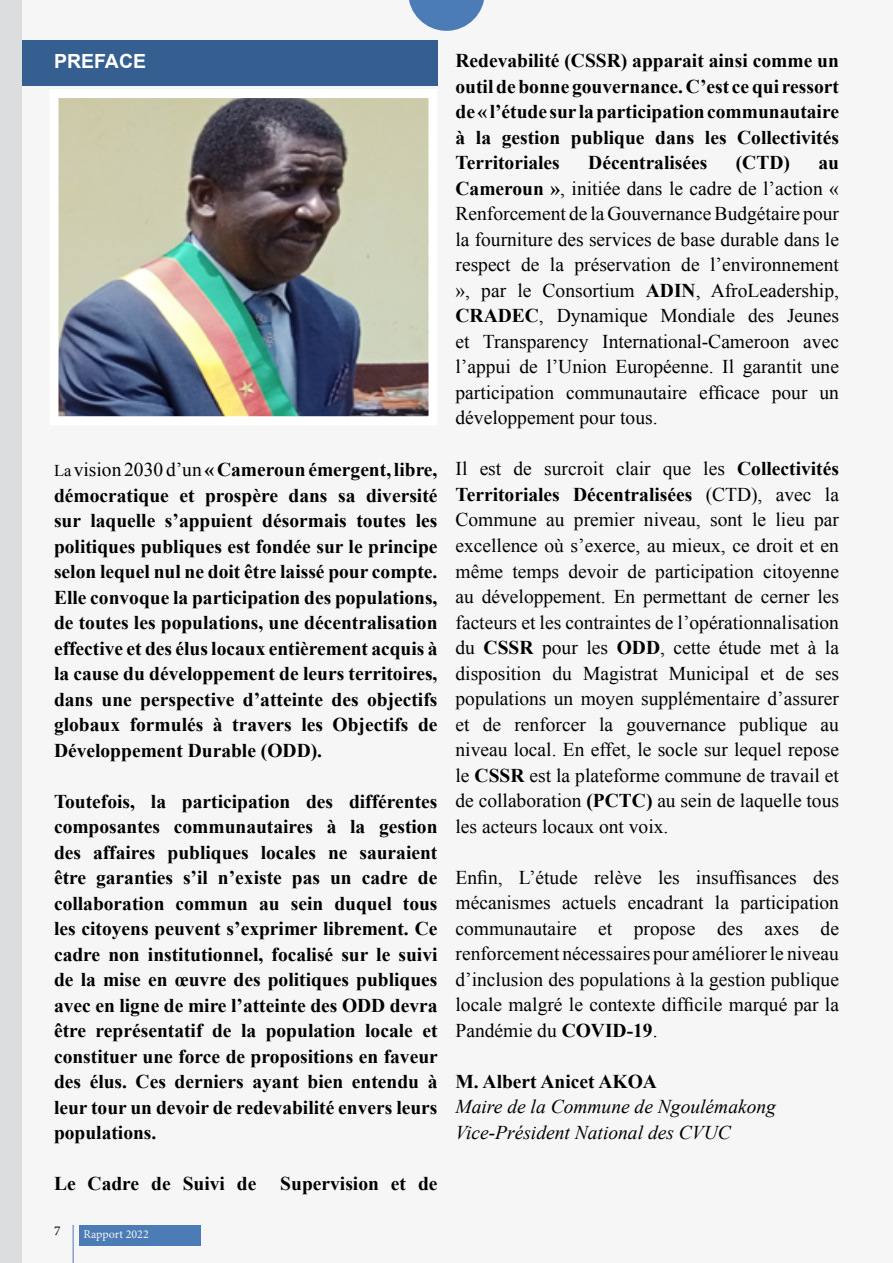
<style>
.page{position:relative;width:893px;height:1263px;background:#fff}
.page>*{position:absolute;margin:0;border:0;box-sizing:border-box;transform-origin:0 0}
.t1{font:700 19.5px/25.5px "Times New Roman";color:#000;text-align:justify}
.t2{font:19.5px/25.5px "Times New Roman";color:#000;text-align:justify}
.t3{font:italic 19.5px/25.5px "Times New Roman";color:#000}
.t4{font:700 19.5px "Arial";color:#fff}
.t5{font:13.5px "Minion Pro";color:#000}
.t6{font:12px "Minion Pro";color:#fff}
.s1{font-weight:400;font-size:16.5px}
.s2{font-weight:400}
.s3{font-weight:700}
</style>
<div class="page">
<div style="left:0;top:0;width:22px;height:1263px;background:#dcddde"></div>
<div style="left:22px;top:0;width:871px;height:1263px;background:#f6f6f6"></div>
<div style="left:22px;top:41px;width:415px;height:45px;background:#365f91"></div>
<img style="left:60px;top:99px;width:367px;height:316px">
<div style="left:50px;top:89px;width:387px;height:336px;border:9px solid #fff"></div>
<p class="t4" style="left:54px;top:48px;width:91px">PREFACE</p>
<p class="t1" style="left:54px;top:456px;width:385px"><span class="s1">La</span> <span class="s2">vision 2030 d’un</span> « Cameroun émergent, libre, démocratique et prospère dans sa diversité sur laquelle s’appuient désormais toutes les politiques publiques est fondée sur le principe selon lequel nul ne doit être laissé pour compte.<br>Elle convoque la participation des populations, de toutes les populations, une décentralisation effective et des élus locaux entièrement acquis à la cause du développement de leurs territoires, dans une perspective d’atteinte des objectifs globaux formulés à travers les Objectifs de Développement Durable (ODD).</p>
<p class="t1" style="left:54px;top:788px;width:385px">Toutefois, la participation des différentes composantes communautaires à la gestion des affaires publiques locales ne sauraient être garanties s’il n’existe pas un cadre de collaboration commun au sein duquel tous les citoyens peuvent s’exprimer librement. Ce cadre non institutionnel, focalisé sur le suivi de la mise en œuvre des politiques publiques avec en ligne de mire l’atteinte des ODD devra être représentatif de la population locale et constituer une force de propositions en faveur des élus. Ces derniers ayant bien entendu à leur tour un devoir de redevabilité envers leurs populations.</p>
<p class="t1" style="left:54px;top:1171px;width:385px">Le Cadre de Suivi de Supervision et de</p>
<p class="t5" style="left:54px;top:1221px;width:8px">7</p>
<p class="t6" style="left:84px;top:1226px;width:67px">Rapport 2022</p>
<p class="t1" style="left:455px;top:48px;width:385px">Redevabilité (CSSR) apparait ainsi comme un outil de bonne gouvernance. C’est ce qui ressort de « l’étude sur la participation communautaire à la gestion publique dans les Collectivités Territoriales</p>
<p class="t1" style="left:588px;top:150px;width:121px">Décentralisées</p>
<p class="t1" style="left:736px;top:150px;width:56px">(CTD)</p>
<p class="t2" style="left:455px;top:150px;width:385px;text-indent:363px"><span class="s3">au Cameroun »</span>, initiée dans le cadre de l’action « Renforcement de la Gouvernance Budgétaire pour la fourniture des services de base durable dans le respect de la préservation de l’environnement », par le Consortium <span class="s3">ADIN</span>, AfroLeadership, <span class="s3">CRADEC</span>, Dynamique Mondiale des Jeunes et Transparency International-Cameroon avec l’appui de l’Union Européenne. Il garantit une participation communautaire efficace pour un développement pour tous.</p>
<p class="t2" style="left:455px;top:456px;width:385px">Il est de surcroit clair que les <span class="s3">Collectivités Territoriales Décentralisées</span> (CTD), avec la Commune au premier niveau, sont le lieu par excellence où s’exerce, au mieux, ce droit et en même temps devoir de participation citoyenne au développement. En permettant de cerner les facteurs et les contraintes de l’opérationnalisation du <span class="s3">CSSR</span> pour les <span class="s3">ODD</span>, cette étude met à la disposition du Magistrat Municipal et de ses populations un moyen supplémentaire d’assurer et de renforcer la gouvernance publique au niveau local. En effet, le socle sur lequel repose le <span class="s3">CSSR</span> est la plateforme commune de travail et de collaboration <span class="s3">(PCTC)</span> au sein de laquelle tous les acteurs locaux ont voix.</p>
<p class="t2" style="left:455px;top:864px;width:385px">Enfin, L’étude relève les insuffisances des mécanismes actuels encadrant la participation communautaire et propose des axes de renforcement nécessaires pour améliorer le niveau d’inclusion des populations à la gestion publique locale malgré le contexte difficile marqué par la Pandémie du <span class="s3">COVID-19</span>.</p>
<p class="t1" style="left:455px;top:1068px;width:203px">M. Albert Anicet AKOA</p>
<p class="t3" style="left:455px;top:1093px;width:322px">Maire de la Commune de Ngoulémakong<br>Vice-Président National des CVUC</p>
</div>
